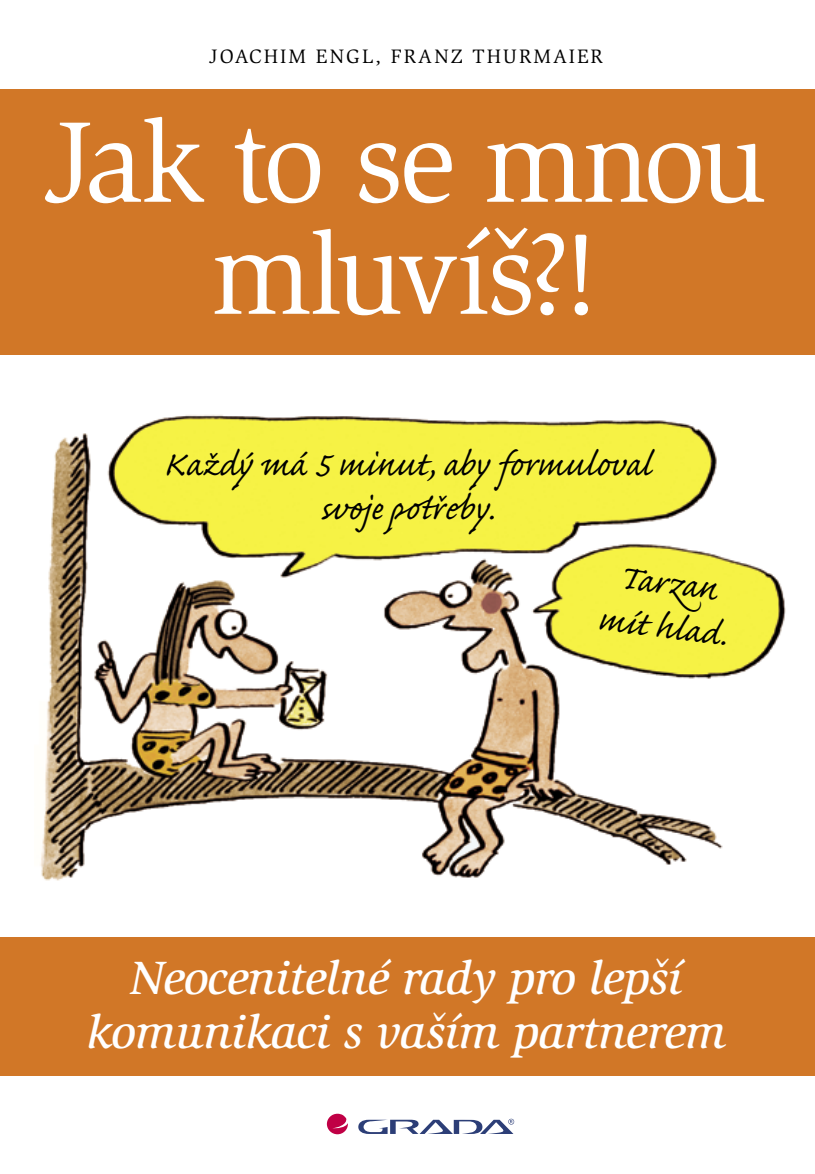
<style>
.page{position:relative;width:815px;height:1174px;background:#fff}
.page>*{position:absolute;margin:0;border:0;box-sizing:border-box;transform-origin:0 0}
.t1{font:118px/112px "Slimbach Std";letter-spacing:-.045em;color:#fff;text-align:center}
.t2{font:italic 500 48px/54px "Slimbach Std";letter-spacing:-.01em;color:#fff;text-align:center}
.t3{font:44px/44px "Caflisch Script Pro";color:#000;text-align:center}
.t4{font:20px "Slimbach Std";letter-spacing:.1em;color:#000}
</style>
<div class="page">
<div style="left:0;top:937px;width:814px;height:139px;background:#d17727"></div>
<div style="left:0;top:89px;width:814px;height:265px;background:#d17727"></div>
<img style="left:40px;top:415px;width:746px;height:466px">
<svg style="left:358px;top:1118px;width:156px;height:16px"></svg>
<svg style="left:327px;top:1113px;width:21px;height:21px"></svg>
<p class="t4" style="left:209px;top:44px;width:395px">JOACHIM ENGL, FRANZ THURMAIER</p>
<h1 class="t1" style="left:46px;top:106px;width:722px">JAK TO SE MNOU<br>MLUVÍŠ?!</h1>
<p class="t3" style="left:163px;top:447px;width:489px">Každý má 5 minut, aby formuloval svoje potřeby.</p>
<p class="t3" style="left:605px;top:558px;width:131px;rotate:7deg">Tarzan mít hlad.</p>
<p class="t2" style="left:86px;top:951px;width:641px">Neocenitelné rady pro lepší komunikaci s vaším partnerem</p>
</div>
